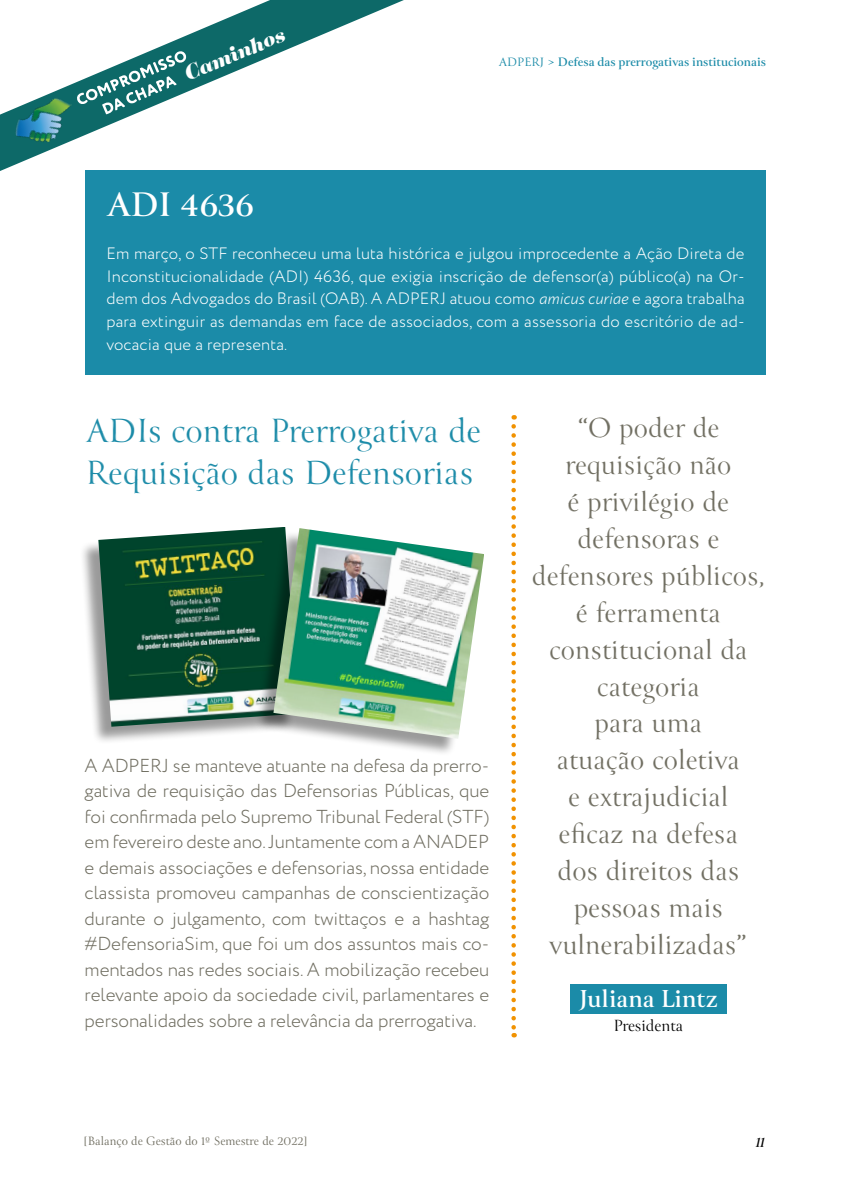
<style>
.page{position:relative;width:851px;height:1191px;background:#fff}
.page>*{position:absolute;margin:0;border:0;box-sizing:border-box;transform-origin:0 0}
.t1{font:37.5px/42px "Canto Brush";color:#1b8ba8}
.t2{font:700 37.5px "Canto";color:#fff}
.t3{font:30.75px/36.9px "Canto Brush";color:#6f6d60;text-align:center}
.t4{font:700 27px "Canto";color:#fff}
.t5{font:italic 900 23.25px "Tenez";color:#fff}
.t6{font:300 18.75px/25.5px "Circe";letter-spacing:-.005em;color:#6f6d60;text-align:justify}
.t7{font:18px "Canto Pen";color:#000}
.t8{font:300 16.5px/22.5px "Circe";letter-spacing:.01em;color:#fff;text-align:justify}
.t9{font:italic 700 16.5px "Canto";color:#000}
.t10{font:700 13.5px "Canto";color:#1b8ba8}
.t11{font:13.5px "Canto";color:#6f6d60}
.s1{font-weight:400}
.s2{font-style:italic}
</style>
<div class="page">
<div style="left:85px;top:170px;width:680px;height:204px;background:#1b8ba8"></div>
<div style="left:79px;top:529px;width:216px;height:216px;background:#000;opacity:.4"></div>
<img style="left:98px;top:527px;width:188px;height:199px">
<div style="left:254px;top:530px;width:227px;height:226px;background:#000;opacity:.4"></div>
<img style="left:273px;top:528px;width:211px;height:211px">
<svg style="left:511px;top:426px;width:5px;height:611px"></svg>
<div style="left:570px;top:983px;width:156px;height:30px;background:#1b8ba8"></div>
<svg style="left:0;top:0;width:404px;height:171px"></svg>
<img style="left:9px;top:93px;width:73px;height:59px">
<svg style="left:76px;top:51px;width:111px;height:63px"></svg>
<p class="t5" style="left:178px;top:59px;width:109px;rotate:-23deg">Caminhos</p>
<p class="t10" style="left:499px;top:54px;width:268px"><span class="s1">ADPERJ &gt;</span> Defesa das prerrogativas institucionais</p>
<h1 class="t2" style="left:107px;top:181px;width:149px">ADI 4636</h1>
<p class="t8" style="left:106px;top:243px;width:639px">Em março, o STF reconheceu uma luta histórica e julgou improcedente a Ação Direta de Inconstitucionalidade (ADI) 4636, que exigia inscrição de defensor(a) público(a) na Or&shy;dem dos Advogados do Brasil (OAB). A ADPERJ atuou como <span class="s2">amicus curiae</span> e agora trabalha para extinguir as demandas em face de associados, com a assessoria do escritório de ad&shy;vocacia que a representa.</p>
<h1 class="t1" style="left:85px;top:409px;width:397px">ADIs contra Prerrogativa de<br>Requisição das Defensorias</h1>
<p class="t6" style="left:85px;top:753px;width:406px">A ADPERJ se manteve atuante na defesa da prerro&shy;gativa de requisição das Defensorias Públicas, que foi confirmada pelo Supremo Tribunal Federal (STF) em fevereiro deste ano. Juntamente com a ANADEP e demais associações e defensorias, nossa entidade classista promoveu campanhas de conscientização durante o julgamento, com twittaços e a hashtag #DefensoriaSim, que foi um dos assuntos mais co&shy;mentados nas redes sociais. A mobilização recebeu relevante apoio da sociedade civil, parlamentares e personalidades sobre a relevância da prerrogativa.</p>
<h2 class="t3" style="left:532px;top:409px;width:234px">“O poder de requisição não<br>é privilégio de defensoras e defensores públicos, é ferramenta constitucional da categoria<br>para uma<br>atuação coletiva<br>e extrajudicial<br>eficaz na defesa<br>dos direitos das pessoas mais vulnerabilizadas”</h2>
<h3 class="t4" style="left:579px;top:981px;width:140px">Juliana Lintz</h3>
<p class="t7" style="left:613px;top:1014px;width:71px">Presidenta</p>
<p class="t11" style="left:83px;top:1132px;width:226px">[Balanço de Gestão do 1º Semestre de 2022]</p>
<p class="t9" style="left:756px;top:1131px;width:10px">11</p>
</div>
